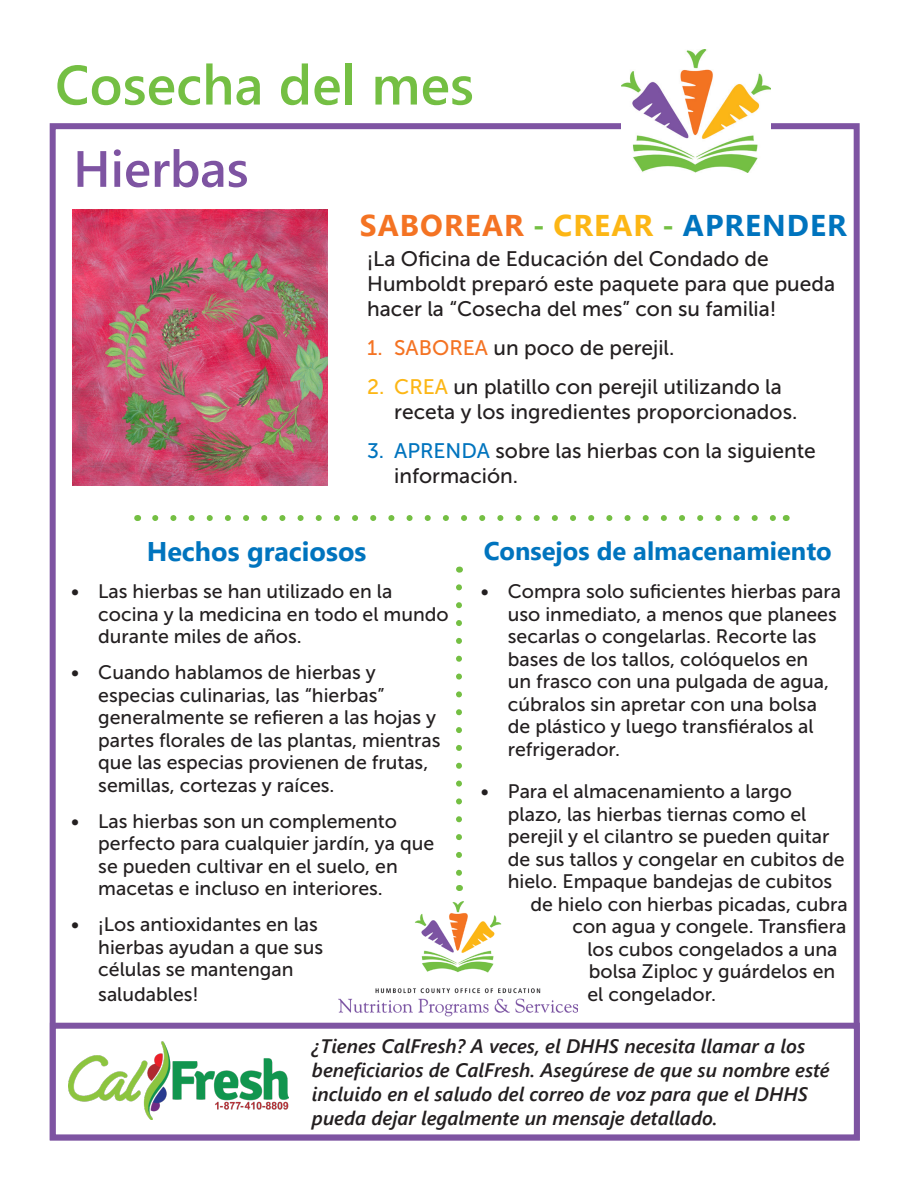
<style>
.page{position:relative;width:918px;height:1188px;background:#fff}
.page>*{position:absolute;margin:0;border:0;box-sizing:border-box;transform-origin:0 0}
.t1{font:600 55.5px "Segoe UI";color:#74bf43}
.t2{font:600 51px "Segoe UI";color:#7e54a2}
.t3{font:700 30px "Segoe UI";letter-spacing:.035em;color:#f47323}
.t4{font:700 27px "Segoe UI";color:#0074be}
.t5{font:700 25.5px "Segoe UI";color:#0074be}
.t6{font:21px/25.2px "Museo Sans 500";color:#231f20}
.t7{font:19.5px/22.5px "Museo Sans 500";color:#231f20}
.t8{font:italic 600 19.5px/24px "Segoe UI";color:#231f20}
.s1{color:#74bf43}
.s2{color:#fcb615}
.s3{color:#0074be}
.s4{color:#f47323}
</style>
<div class="page">
<div style="left:50px;top:123px;width:810px;height:1017px;border:6px solid #7e54a2"></div>
<img style="left:72px;top:210px;width:255px;height:275px">
<img style="left:339px;top:901px;width:238px;height:116px">
<img style="left:622px;top:49px;width:149px;height:124px">
<svg style="left:155px;top:515px;width:621px;height:6px"></svg>
<svg style="left:456px;top:587px;width:6px;height:289px"></svg>
<div style="left:50px;top:1023px;width:810px;height:117px;background:#fff;border:6px solid #7e54a2"></div>
<img style="left:68px;top:1041px;width:220px;height:79px">
<p class="t1" style="left:55px;top:33px;width:420px">Cosecha del mes</p>
<p class="t2" style="left:73px;top:121px;width:177px">Hierbas</p>
<p class="t3" style="left:360px;top:197px;width:488px">SABOREAR <span class="s1">-</span> <span class="s2">CREAR</span> <span class="s1">-</span> <span class="s3">APRENDER</span></p>
<p class="t6" style="left:367px;top:246px;width:470px">¡La Oficina de Educación del Condado de<br>Humboldt preparó este paquete para que pueda hacer la “Cosecha del mes” con su familia!</p>
<p class="t6" style="left:367px;top:335px;width:309px"><span class="s4">1. SABOREA</span> un poco de perejil.</p>
<p class="t6" style="left:394px;top:374px;width:405px;text-indent:-27px"><span class="s2">2. CREA</span> un platillo con perejil utilizando la receta y los ingredientes proporcionados.</p>
<p class="t6" style="left:394px;top:438px;width:423px;text-indent:-27px"><span class="s3">3. APRENDA</span> sobre las hierbas con la siguiente información.</p>
<p class="t4" style="left:147px;top:526px;width:221px">Hechos graciosos</p>
<p class="t7" style="left:98px;top:580px;width:352px;text-indent:-27px">• Las hierbas se han utilizado en la cocina y la medicina en todo el mundo durante miles de años.</p>
<p class="t7" style="left:98px;top:661px;width:344px;text-indent:-27px">• Cuando hablamos de hierbas y especias culinarias, las “hierbas” generalmente se refieren a las hojas y partes florales de las plantas, mientras que las especias provienen de frutas, semillas, cortezas y raíces.</p>
<p class="t7" style="left:98px;top:810px;width:338px;text-indent:-27px">• Las hierbas son un complemento perfecto para cualquier jardín, ya que se pueden cultivar en el suelo, en macetas e incluso en interiores.</p>
<p class="t7" style="left:98px;top:913px;width:226px;text-indent:-27px">• ¡Los antioxidantes en las hierbas ayudan a que sus células se mantengan</p>
<p class="t7" style="left:98px;top:983px;width:102px">saludables!</p>
<p class="t5" style="left:484px;top:527px;width:350px">Consejos de almacenamiento</p>
<p class="t7" style="left:508px;top:580px;width:335px;text-indent:-27px">• Compra solo suficientes hierbas para uso inmediato, a menos que planees secarlas o congelarlas. Recorte las bases de los tallos, colóquelos en<br>un frasco con una pulgada de agua, cúbralos sin apretar con una bolsa de plástico y luego transfiéralos al refrigerador.</p>
<p class="t7" style="left:481px;top:780px;width:313px">• Para el almacenamiento a largo</p>
<p class="t7" style="left:508px;top:803px;width:300px">plazo, las hierbas tiernas como el</p>
<p class="t7" style="left:508px;top:825px;width:323px">perejil y el cilantro se pueden quitar</p>
<p class="t7" style="left:508px;top:848px;width:338px">de sus tallos y congelar en cubitos de</p>
<p class="t7" style="left:508px;top:870px;width:326px">hielo. Empaque bandejas de cubitos</p>
<p class="t7" style="left:530px;top:893px;width:319px">de hielo con hierbas picadas, cubra</p>
<p class="t7" style="left:572px;top:915px;width:275px">con agua y congele. Transfiera</p>
<p class="t7" style="left:587px;top:938px;width:252px">los cubos congelados a una</p>
<p class="t7" style="left:589px;top:960px;width:248px">bolsa Ziploc y guárdelos en</p>
<p class="t7" style="left:587px;top:983px;width:130px">el congelador.</p>
<p class="t8" style="left:312px;top:1031px;width:519px">¿Tienes CalFresh? A veces, el DHHS necesita llamar a los beneficiarios de CalFresh. Asegúrese de que su nombre esté incluido en el saludo del correo de voz para que el DHHS pueda dejar legalmente un mensaje detallado.</p>
</div>
